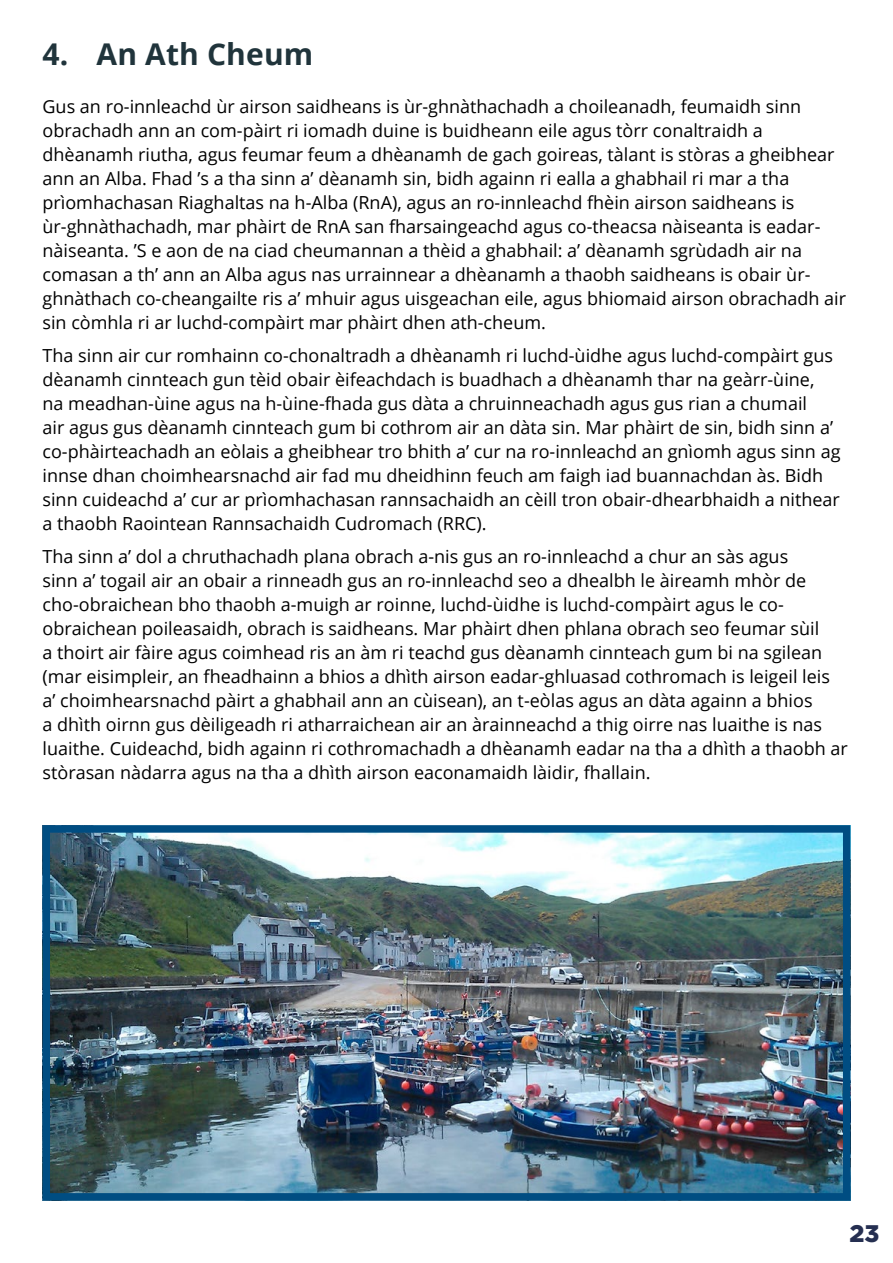
<style>
.page{position:relative;width:893px;height:1263px;background:#fff}
.page>*{position:absolute;margin:0;border:0;box-sizing:border-box;transform-origin:0 0}
.t1{font:700 30px "Open Sans";letter-spacing:.005em;color:#20343b}
.t2{font:900 24px "Gotham";color:#252f51}
.t3{font:18px/24px "Open Sans";color:#000}
</style>
<div class="page">
<hr style="left:0;top:0;width:1px;height:1262px;background:#424c5b">
<img style="left:52px;top:834px;width:789px;height:357px">
<div style="left:43px;top:825px;width:807px;height:375px;border:8px solid #004d82"></div>
<h2 class="t1" style="left:43px;top:33px;width:272px">4. An Ath Cheum</h2>
<p class="t3" style="left:43px;top:94px;width:805px">Gus an ro-innleachd ùr airson saidheans is ùr-ghnàthachadh a choileanadh, feumaidh sinn obrachadh ann an com-pàirt ri iomadh duine is buidheann eile agus tòrr conaltraidh a dhèanamh riutha, agus feumar feum a dhèanamh de gach goireas, tàlant is stòras a gheibhear ann an Alba. Fhad ’s a tha sinn a’ dèanamh sin, bidh againn ri ealla a ghabhail ri mar a tha prìomhachasan Riaghaltas na h-Alba (RnA), agus an ro-innleachd fhèin airson saidheans is ùr-ghnàthachadh, mar phàirt de RnA san fharsaingeachd agus co-theacsa nàiseanta is eadar&shy;nàiseanta. ’S e aon de na ciad cheumannan a thèid a ghabhail: a’ dèanamh sgrùdadh air na comasan a th’ ann an Alba agus nas urrainnear a dhèanamh a thaobh saidheans is obair ùr&shy;ghnàthach co-cheangailte ris a’ mhuir agus uisgeachan eile, agus bhiomaid airson obrachadh air sin còmhla ri ar luchd-compàirt mar phàirt dhen ath-cheum.</p>
<p class="t3" style="left:43px;top:343px;width:799px">Tha sinn air cur romhainn co-chonaltradh a dhèanamh ri luchd-ùidhe agus luchd-compàirt gus dèanamh cinnteach gun tèid obair èifeachdach is buadhach a dhèanamh thar na geàrr-ùine,<br>na meadhan-ùine agus na h-ùine-fhada gus dàta a chruinneachadh agus gus rian a chumail<br>air agus gus dèanamh cinnteach gum bi cothrom air an dàta sin. Mar phàirt de sin, bidh sinn a’ co-phàirteachadh an eòlais a gheibhear tro bhith a’ cur na ro-innleachd an gnìomh agus sinn ag innse dhan choimhearsnachd air fad mu dheidhinn feuch am faigh iad buannachdan às. Bidh sinn cuideachd a’ cur ar prìomhachasan rannsachaidh an cèill tron obair-dhearbhaidh a nithear a thaobh Raointean Rannsachaidh Cudromach (RRC).</p>
<p class="t3" style="left:43px;top:544px;width:807px">Tha sinn a’ dol a chruthachadh plana obrach a-nis gus an ro-innleachd a chur an sàs agus<br>sinn a’ togail air an obair a rinneadh gus an ro-innleachd seo a dhealbh le àireamh mhòr de cho-obraichean bho thaobh a-muigh ar roinne, luchd-ùidhe is luchd-compàirt agus le co&shy;obraichean poileasaidh, obrach is saidheans. Mar phàirt dhen phlana obrach seo feumar sùil<br>a thoirt air fàire agus coimhead ris an àm ri teachd gus dèanamh cinnteach gum bi na sgilean (mar eisimpleir, an fheadhainn a bhios a dhìth airson eadar-ghluasad cothromach is leigeil leis<br>a’ choimhearsnachd pàirt a ghabhail ann an cùisean), an t-eòlas agus an dàta againn a bhios<br>a dhìth oirnn gus dèiligeadh ri atharraichean air an àrainneachd a thig oirre nas luaithe is nas luaithe. Cuideachd, bidh againn ri cothromachadh a dhèanamh eadar na tha a dhìth a thaobh ar stòrasan nàdarra agus na tha a dhìth airson eaconamaidh làidir, fhallain.</p>
<h2 class="t2" style="left:850px;top:1219px;width:31px">23</h2>
</div>
